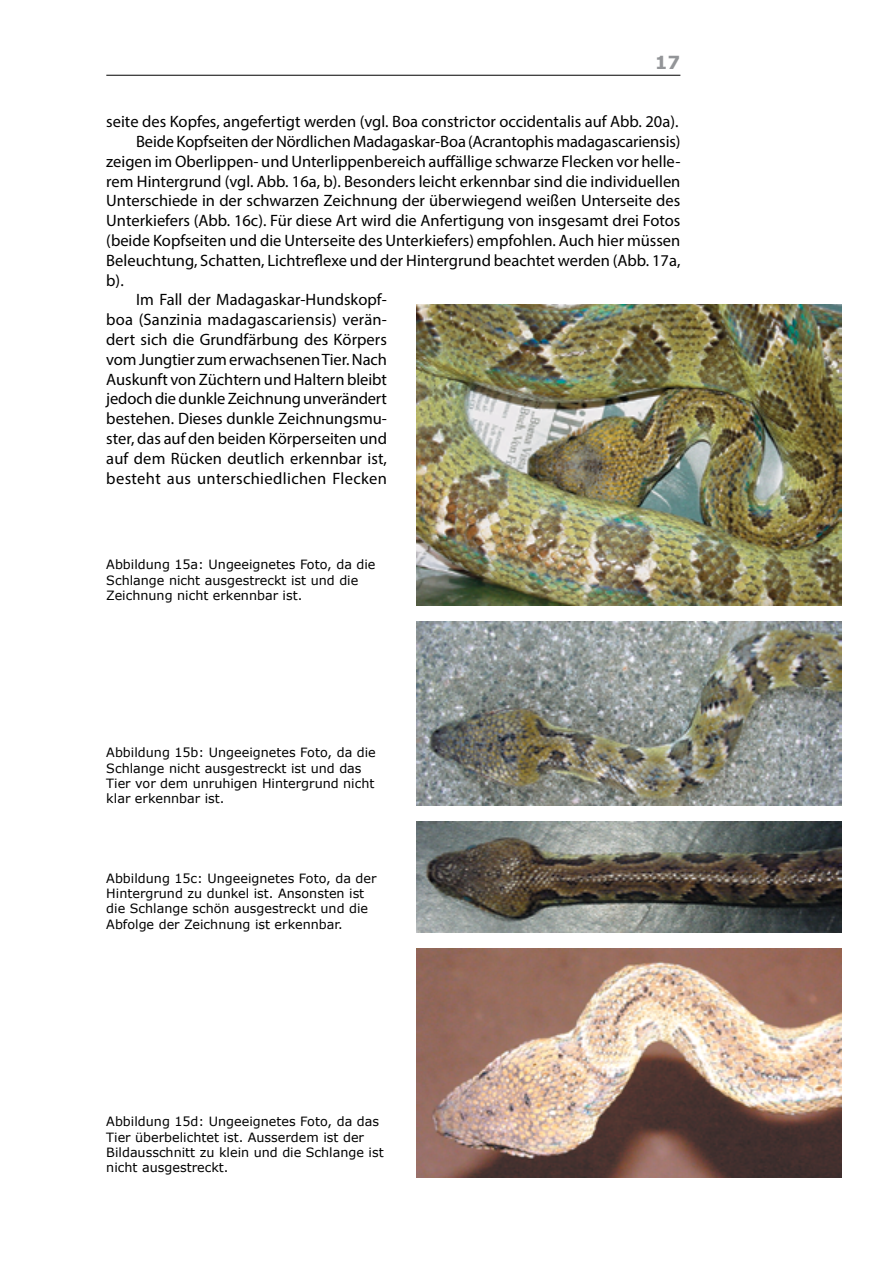
<style>
.page{position:relative;width:893px;height:1263px;background:#fff}
.page>*{position:absolute;margin:0;border:0;box-sizing:border-box;transform-origin:0 0}
.t1{font:700 18px "Verdana";color:#939598}
.t2{font:16.5px/19.8px "Myriad Pro";color:#000;text-align:justify}
.Bildlegende{font:12.75px/15.3px "Verdana";color:#000}
</style>
<div class="page">
<hr style="left:106px;top:75px;width:574px;height:1px;background:#000">
<img style="left:417px;top:304px;width:425px;height:301px">
<img style="left:417px;top:621px;width:425px;height:184px">
<img style="left:417px;top:821px;width:425px;height:112px">
<img style="left:417px;top:949px;width:425px;height:229px">
<p class="t1" style="left:655px;top:49px;width:27px">17</p>
<p class="t2" style="left:106px;top:112px;width:574px">seite des Kopfes, angefertigt werden (vgl. Boa constrictor occidentalis auf Abb. 20a).</p>
<p class="t2" style="left:106px;top:131px;width:576px;text-indent:30px">Beide Kopfseiten der Nördlichen Madagaskar-Boa (Acrantophis madagascariensis) zeigen im Oberlippen- und Unterlippenbereich auffällige schwarze Flecken vor helle&shy;rem Hintergrund (vgl. Abb. 16a, b). Besonders leicht erkennbar sind die individuellen Unterschiede in der schwarzen Zeichnung der überwiegend weißen Unterseite des Unterkiefers (Abb. 16c). Für diese Art wird die Anfertigung von insgesamt drei Fotos (beide Kopfseiten und die Unterseite des Unterkiefers) empfohlen. Auch hier müssen Beleuchtung, Schatten, Lichtreflexe und der Hintergrund beachtet werden (Abb. 17a, b).</p>
<p class="t2" style="left:106px;top:290px;width:282px;text-indent:30px">Im Fall der Madagaskar-Hundskopf&shy;boa (Sanzinia madagascariensis) verän&shy;dert sich die Grundfärbung des Körpers vom Jungtier zum erwachsenen Tier. Nach Auskunft von Züchtern und Haltern bleibt jedoch die dunkle Zeichnung unverändert bestehen. Dieses dunkle Zeichnungsmu&shy;ster, das auf den beiden Körperseiten und auf dem Rücken deutlich erkennbar ist, besteht aus unterschiedlichen Flecken</p>
<p class="Bildlegende" style="left:106px;top:557px;width:271px">Abbildung 15a: Ungeeignetes Foto, da die<br>Schlange nicht ausgestreckt ist und die<br>Zeichnung nicht erkennbar ist.</p>
<p class="Bildlegende" style="left:106px;top:745px;width:271px">Abbildung 15b: Ungeeignetes Foto, da die Schlange nicht ausgestreckt ist und das Tier vor dem unruhigen Hintergrund nicht klar erkennbar ist.</p>
<p class="Bildlegende" style="left:106px;top:870px;width:272px">Abbildung 15c: Ungeeignetes Foto, da der Hintergrund zu dunkel ist. Ansonsten ist die Schlange schön ausgestreckt und die Abfolge der Zeichnung ist erkennbar.</p>
<p class="Bildlegende" style="left:106px;top:1114px;width:279px">Abbildung 15d: Ungeeignetes Foto, da das Tier überbelichtet ist. Ausserdem ist der Bildausschnitt zu klein und die Schlange ist nicht ausgestreckt.</p>
</div>
